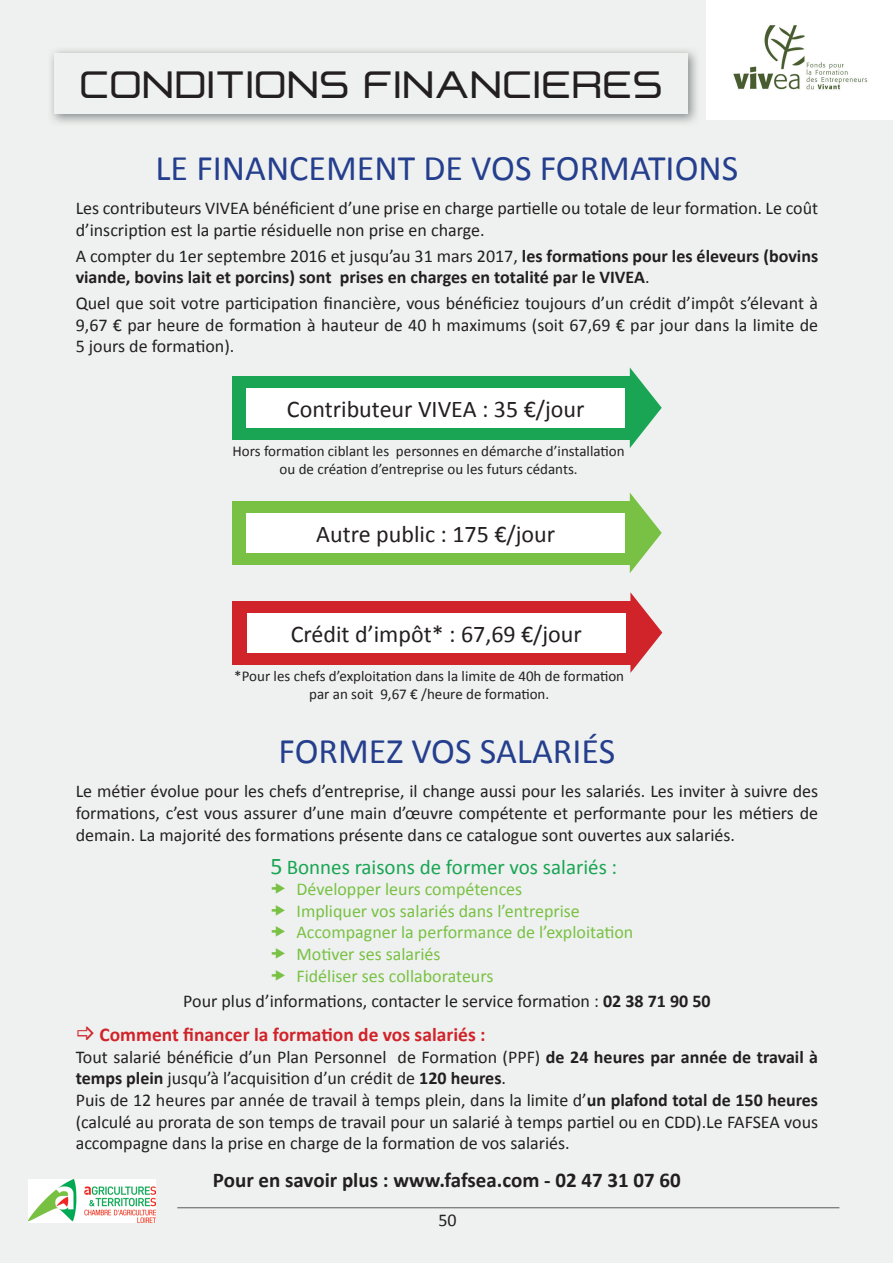
<style>
.page{position:relative;width:893px;height:1263px;background:#eef1ef}
.page>*{position:absolute;margin:0;border:0;box-sizing:border-box;transform-origin:0 0}
.t1{font:45px "Formation Sans";letter-spacing:.05em;color:#231f20}
.t2{font:36px "Calibri";color:#253f8e}
.t3{font:24px "Calibri";color:#231f20}
.t4{font:700 21px "Calibri";color:#231f20}
.t5{font:21px "Calibri";color:#19a554}
.t6{font:700 19.5px "Calibri";color:#d1232a}
.t7{font:18px/21.6px "Calibri";color:#231f20}
.t8{font:700 18px/21.6px "Calibri";color:#231f20}
.t9{font:18px/21.6px "Calibri";color:#79c144}
.t10{font:15px/18px "Calibri";color:#231f20;text-align:center}
.s1{font-weight:400}
.s2{font-size:24px}
.s3{font-weight:700}
</style>
<div class="page">
<hr style="left:177px;top:1207px;width:662px;height:1px;background:#57585a">
<img style="left:29px;top:1179px;width:127px;height:43px">
<img style="left:51px;top:50px;width:646px;height:73px">
<div style="left:54px;top:53px;width:634px;height:61px;background:#eef1ef"></div>
<div style="left:706px;top:0;width:187px;height:120px;background:#fff"></div>
<img style="left:733px;top:25px;width:135px;height:65px">
<div style="left:232px;top:376px;width:399px;height:64px;background:#19a554"></div>
<svg style="left:630px;top:368px;width:32px;height:80px"></svg>
<div style="left:246px;top:388px;width:379px;height:39px;background:#fff"></div>
<div style="left:232px;top:501px;width:399px;height:64px;background:#79c144"></div>
<svg style="left:630px;top:493px;width:32px;height:80px"></svg>
<div style="left:246px;top:513px;width:379px;height:39px;background:#fff"></div>
<div style="left:233px;top:601px;width:399px;height:63px;background:#d1232a"></div>
<svg style="left:630px;top:592px;width:32px;height:81px"></svg>
<div style="left:247px;top:613px;width:379px;height:39px;background:#fff"></div>
<h1 class="t1" style="left:80px;top:56px;width:583px">CONDITIONS FINANCIERES</h1>
<h2 class="t2" style="left:156px;top:145px;width:584px">LE FINANCEMENT DE VOS FORMATIONS</h2>
<p class="t7" style="left:76px;top:198px;width:744px">Les contributeurs VIVEA bénéficient d’une prise en charge partielle ou totale de leur formation. Le coût d’inscription est la partie résiduelle non prise en charge.</p>
<p class="t8" style="left:76px;top:245px;width:744px"><span class="s1">A compter du 1er septembre 2016 et jusqu’au 31 mars 2017,</span> les formations pour les éleveurs (bovins viande, bovins lait et porcins) sont prises en charges en totalité par le VIVEA<span class="s1">.</span></p>
<p class="t7" style="left:76px;top:293px;width:744px;text-align:justify">Quel que soit votre participation financière, vous bénéficiez toujours d’un crédit d’impôt s’élevant à 9,67 € par heure de formation à hauteur de 40 h maximums (soit 67,69 € par jour dans la limite de 5 jours de formation).</p>
<h3 class="t3" style="left:287px;top:394px;width:299px">Contributeur VIVEA : 35 €/jour</h3>
<p class="t10" style="left:233px;top:442px;width:394px">Hors formation ciblant les personnes en démarche d’installation ou de création d’entreprise ou les futurs cédants.</p>
<h3 class="t3" style="left:316px;top:519px;width:240px">Autre public : 175 €/jour</h3>
<h3 class="t3" style="left:291px;top:618px;width:293px">Crédit d’impôt* : 67,69 €/jour</h3>
<p class="t10" style="left:234px;top:667px;width:391px">*Pour les chefs d’exploitation dans la limite de 40h de formation par an soit 9,67 € /heure de formation.</p>
<h2 class="t2" style="left:279px;top:728px;width:338px">FORMEZ VOS SALARIÉS</h2>
<p class="t7" style="left:76px;top:780px;width:744px;text-align:justify">Le métier évolue pour les chefs d’entreprise, il change aussi pour les salariés. Les inviter à suivre des formations, c’est vous assurer d’une main d’œuvre compétente et performante pour les métiers de demain. La majorité des formations présente dans ce catalogue sont ouvertes aux salariés.</p>
<p class="t5" style="left:270px;top:853px;width:348px"><span class="s2">5</span> Bonnes raisons de former vos salariés :</p>
<p class="t9" style="left:296px;top:878px;width:338px">Développer leurs compétences<br>Impliquer vos salariés dans l’entreprise Accompagner la performance de l’exploitation Motiver ses salariés<br>Fidéliser ses collaborateurs</p>
<p class="t7" style="left:183px;top:991px;width:529px">Pour plus d’informations, contacter le service formation : <span class="s3">02 38 71 90 50</span></p>
<p class="t6" style="left:100px;top:1022px;width:388px">Comment financer la formation de vos salariés :</p>
<p class="t7" style="left:76px;top:1046px;width:744px">Tout salarié bénéficie d’un Plan Personnel de Formation (PPF) <span class="s3">de 24 heures par année de travail à temps plein</span> jusqu’à l’acquisition d’un crédit de <span class="s3">120 heures</span>.<br>Puis de 12 heures par année de travail à temps plein, dans la limite d’<span class="s3">un plafond total de 150 heures </span>(calculé au prorata de son temps de travail pour un salarié à temps partiel ou en CDD).Le FAFSEA vous accompagne dans la prise en charge de la formation de vos salariés.</p>
<p class="t4" style="left:213px;top:1167px;width:469px">Pour en savoir plus : www.fafsea.com - 02 47 31 07 60</p>
<p class="t7" style="left:438px;top:1209px;width:20px">50</p>
</div>
